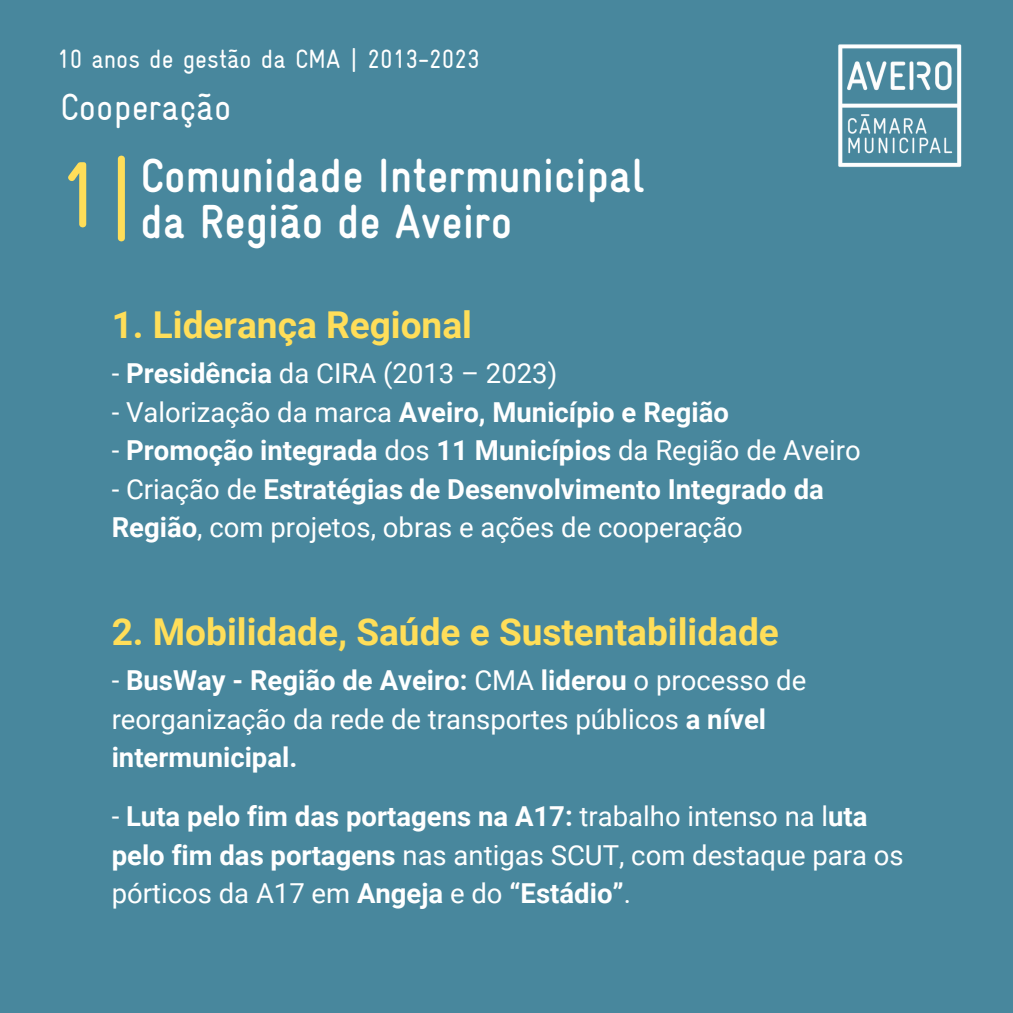
<style>
.page{position:relative;width:1013px;height:1013px;background:#fff}
.page>*{position:absolute;margin:0;border:0;box-sizing:border-box;transform-origin:0 0}
.t1{font:92.75px "Gravur Condensed";color:#ffde59}
.t2{font:700 47.88px/46px "Gravur Condensed";color:#fff}
.t3{font:37.5px "Gravur Condensed";color:#fff}
.t4{font:700 37px "Roboto";color:#ffde59}
.t5{font:27.5px/38.5px "Roboto";color:#fff}
.t6{font:700 27.5px "Roboto";color:#fff}
.t7{font:26.25px "Gravur Condensed";color:#fff}
.s1{font-weight:700}
.s2{font-weight:400}
</style>
<div class="page">
<div style="left:0;top:0;width:1012px;height:1012px;background:#48879d"></div>
<img style="left:838px;top:44px;width:124px;height:123px">
<h1 class="t7" style="left:57px;top:44px;width:424px">10 anos de gestão da CMA | 2013-2023</h1>
<h4 class="t3" style="left:60px;top:86px;width:173px">Cooperação</h4>
<h3 class="t1" style="left:57px;top:143px;width:82px">1|</h3>
<h2 class="t2" style="left:140px;top:157px;width:506px">Comunidade Intermunicipal da Região de Aveiro</h2>
<p class="t4" style="left:112px;top:304px;width:362px">1. Liderança Regional</p>
<p class="t5" style="left:112px;top:355px;width:447px">- <span class="s1">Presidência</span> da CIRA (2013 – 2023)</p>
<p class="t6" style="left:112px;top:396px;width:618px"><span class="s2">- Valorização da marca</span> Aveiro, Município e Região</p>
<p class="t6" style="left:112px;top:435px;width:750px"><span class="s2">-</span> Promoção integrada <span class="s2">dos</span> 11 Municípios <span class="s2">da Região de Aveiro</span></p>
<p class="t5" style="left:112px;top:470px;width:713px">- Criação de <span class="s1">Estratégias de Desenvolvimento Integrado da<br>Região</span>, com projetos, obras e ações de cooperação</p>
<h3 class="t4" style="left:112px;top:611px;width:668px">2. Mobilidade, Saúde e Sustentabilidade</h3>
<p class="t5" style="left:112px;top:661px;width:696px">- <span class="s1">BusWay - Região de Aveiro:</span> CMA <span class="s1">liderou</span> o processo de reorganização da rede de transportes públicos <span class="s1">a nível intermunicipal.</span></p>
<p class="t5" style="left:112px;top:797px;width:793px">- <span class="s1">Luta pelo fim das portagens na A17:</span> trabalho intenso na l<span class="s1">uta pelo fim das portagens</span> nas antigas SCUT, com destaque para os pórticos da A17 em <span class="s1">Angeja</span> e do <span class="s1">“Estádio”</span>.</p>
</div>
